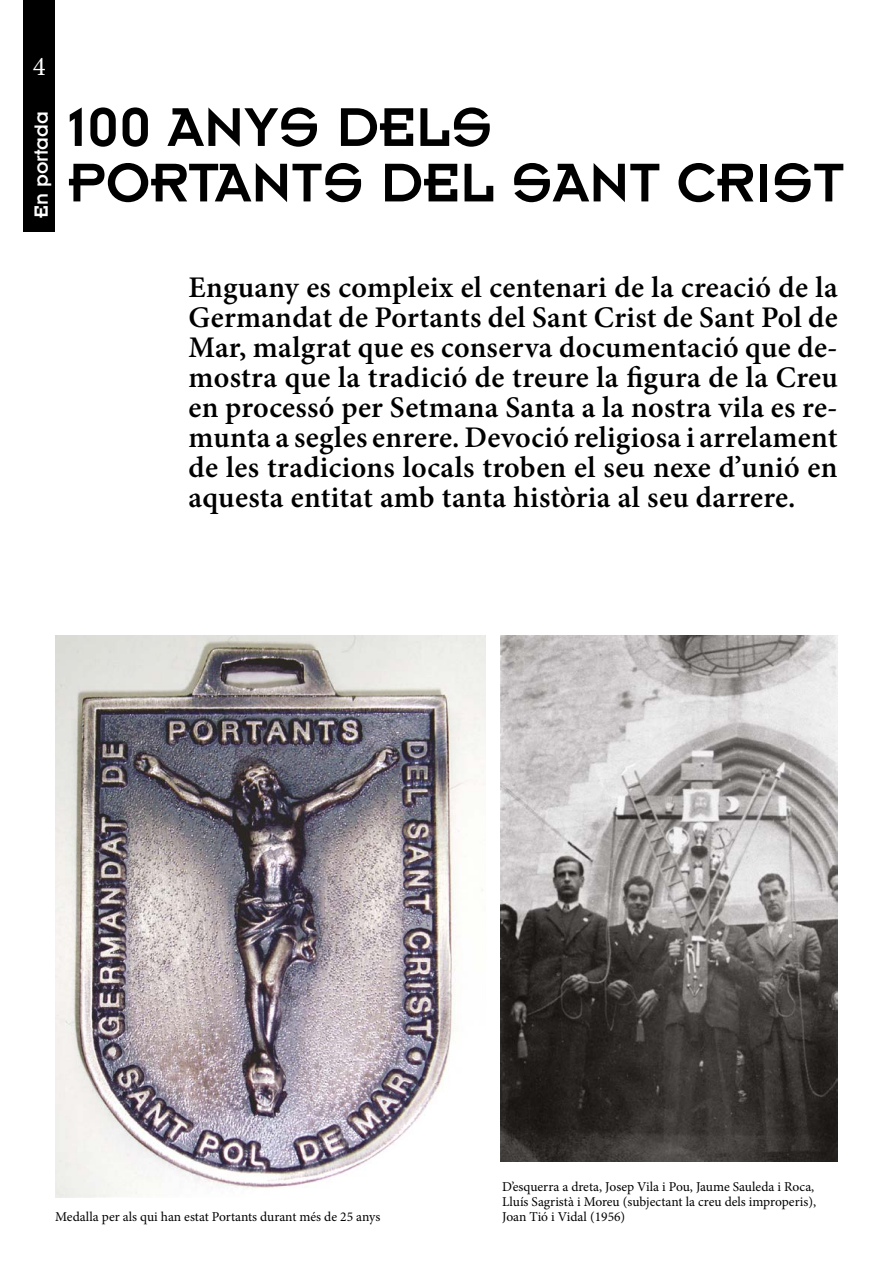
<style>
.page{position:relative;width:893px;height:1263px;background:#fff}
.page>*{position:absolute;margin:0;border:0;box-sizing:border-box;transform-origin:0 0}
.t1{font:60px/55.5px "Insignia A";color:#000}
.INTRO{font:600 30px/30px "Minion Pro";letter-spacing:.01em;color:#000;text-align:justify}
.t2{font:27px "Minion Pro";color:#fff}
.Títol_Secció_Vertical{font:21px "Insignia A";color:#fff}
.PEU_FOTO_ESQ{font:13.5px/15px "Minion Pro";color:#000}
</style>
<div class="page">
<div style="left:24px;top:0;width:31px;height:231px;background:#000"></div>
<img style="left:55px;top:636px;width:431px;height:561px">
<img style="left:501px;top:636px;width:336px;height:525px">
<p class="t2" style="left:33px;top:48px;width:14px">4</p>
<p class="Títol_Secció_Vertical" style="left:30px;top:217px;width:108px;rotate:-90deg">En portada</p>
<h1 class="t1" style="left:68px;top:99px;width:778px">100 ANYS DELS<br>PORTANTS DEL SANT CRIST</h1>
<p class="INTRO" style="left:189px;top:272px;width:651px">Enguany es compleix el centenari de la creació de la Germandat de Portants del Sant Crist de Sant Pol de Mar, malgrat que es conserva documentació que de&shy;mostra que la tradició de treure la figura de la Creu en processó per Setmana Santa a la nostra vila es re&shy;munta a segles enrere. Devoció religiosa i arrelament de les tradicions locals troben el seu nexe d’unió en aquesta entitat amb tanta història al seu darrere.</p>
<p class="PEU_FOTO_ESQ" style="left:55px;top:1210px;width:326px">Medalla per als qui han estat Portants durant més de 25 anys</p>
<p class="PEU_FOTO_ESQ" style="left:502px;top:1180px;width:315px">D’esquerra a dreta, Josep Vila i Pou, Jaume Sauleda i Roca,<br>Lluís Sagristà i Moreu (subjectant la creu dels improperis),<br>Joan Tió i Vidal (1956)</p>
</div>
